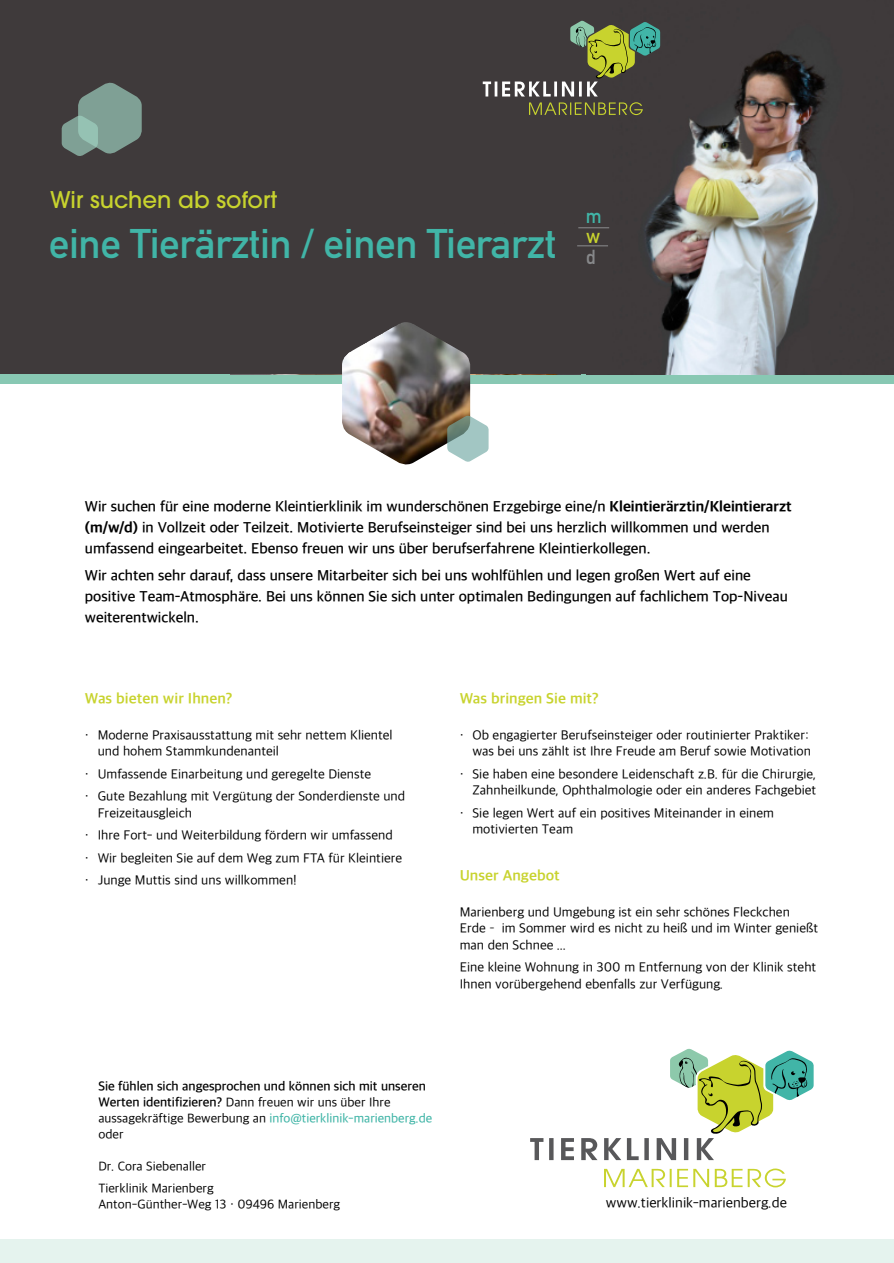
<style>
.page{position:relative;width:894px;height:1263px;background:#fff}
.page>*{position:absolute;margin:0;border:0;box-sizing:border-box;transform-origin:0 0}
.t1{font:700 40.8px "DIN Alternate";letter-spacing:-.01em;color:#41b5a7}
.t2{font:500 22.8px "ITC Avant Garde Pro";color:#c8d32e}
.t3{font:700 19.95px "DIN Alternate";color:#41b5a7;scale:.94 1}
.t4{font:700 19.95px "DIN Alternate";color:#c8d32e;scale:.94 1}
.t5{font:700 19.95px "DIN Alternate";color:#87888a;scale:.94 1}
.t6{font:600 15px/21px "Apple SD Gothic Neo";color:#000}
.t7{font:700 15px "Apple SD Gothic Neo";color:#c8d32e}
.t8{font:14.55px "Apple SD Gothic Neo";color:#000}
.t9{font:13.5px/16.5px "Apple SD Gothic Neo";color:#000}
.t10{font:600 13.05px/15.9px "Apple SD Gothic Neo";color:#000}
.t11{font:13.05px/21.8px "Apple SD Gothic Neo";color:#000}
.s1{font-weight:800}
.s2{font-weight:400}
.s3{font-weight:500;color:#41b5a7}
</style>
<div class="page">
<div style="left:0;top:1239px;width:893px;height:24px;background:#e5f3ee"></div>
<svg style="left:604px;top:1168px;width:181px;height:19px"></svg>
<svg style="left:530px;top:1048px;width:283px;height:112px"></svg>
<div style="left:0;top:367px;width:893px;height:16px;background:#88c8b3"></div>
<img style="left:586px;top:0;width:307px;height:374px">
<div style="left:0;top:1px;width:611px;height:373px;background:#3f3a3b"></div>
<svg style="left:62px;top:82px;width:80px;height:74px"></svg>
<svg style="left:482px;top:20px;width:178px;height:95px"></svg>
<hr style="left:578px;top:227px;width:31px;height:1px;background:#87888a">
<hr style="left:577px;top:245px;width:30px;height:1px;background:#87888a">
<img style="left:342px;top:322px;width:128px;height:142px">
<svg style="left:447px;top:415px;width:41px;height:47px"></svg>
<h2 class="t2" style="left:50px;top:191px;width:228px">Wir suchen ab sofort</h2>
<h1 class="t1" style="left:49px;top:226px;width:508px">eine Tierärztin / einen Tierarzt</h1>
<h3 class="t3" style="left:585px;top:208px;width:18px">m</h3>
<h3 class="t4" style="left:586px;top:227px;width:16px">w</h3>
<h3 class="t5" style="left:585px;top:248px;width:12px">d</h3>
<p class="t6" style="left:85px;top:497px;width:708px">Wir suchen für eine moderne Kleintierklinik im wunderschönen Erzgebirge eine/n <span class="s1">Kleintierärztin/Kleintierarzt (m/w/d)</span> in Vollzeit oder Teilzeit. Motivierte Berufseinsteiger sind bei uns herzlich willkommen und werden umfassend eingearbeitet. Ebenso freuen wir uns über berufserfahrene Kleintierkollegen.</p>
<p class="t6" style="left:85px;top:566px;width:704px">Wir achten sehr darauf, dass unsere Mitarbeiter sich bei uns wohlfühlen und legen großen Wert auf eine positive Team-Atmosphäre. Bei uns können Sie sich unter optimalen Bedingungen auf fachlichem Top-Niveau weiterentwickeln.</p>
<p class="t7" style="left:85px;top:690px;width:149px">Was bieten wir Ihnen?</p>
<p class="t9" style="left:98px;top:728px;width:296px;text-indent:-13px">· Moderne Praxisausstattung mit sehr nettem Klientel und hohem Stammkundenanteil</p>
<p class="t9" style="left:85px;top:764px;width:322px;line-height:22.5px">· Umfassende Einarbeitung und geregelte Dienste<br>· Gute Bezahlung mit Vergütung der Sonderdienste und</p>
<p class="t9" style="left:85px;top:803px;width:319px;line-height:22.5px;text-indent:13px">Freizeitausgleich<br>· Ihre Fort- und Weiterbildung fördern wir umfassend<br>· Wir begleiten Sie auf dem Weg zum FTA für Kleintiere · Junge Muttis sind uns willkommen!</p>
<p class="t7" style="left:459px;top:690px;width:140px">Was bringen Sie mit?</p>
<p class="t9" style="left:459px;top:728px;width:353px;text-align:right">· Ob engagierter Berufseinsteiger oder routinierter Praktiker: was bei uns zählt ist Ihre Freude am Beruf sowie Motivation</p>
<p class="t9" style="left:459px;top:767px;width:358px;text-align:right">· Sie haben eine besondere Leidenschaft z.B. für die Chirurgie,<br>Zahnheilkunde, Ophthalmologie oder ein anderes Fachgebiet</p>
<p class="t9" style="left:472px;top:806px;width:303px;text-indent:-13px">· Sie legen Wert auf ein positives Miteinander in einem motivierten Team</p>
<p class="t7" style="left:459px;top:867px;width:102px">Unser Angebot</p>
<p class="t9" style="left:459px;top:905px;width:360px">Marienberg und Umgebung ist ein sehr schönes Fleckchen<br>Erde - im Sommer wird es nicht zu heiß und im Winter genießt man den Schnee ...</p>
<p class="t9" style="left:459px;top:960px;width:358px">Eine kleine Wohnung in 300 m Entfernung von der Klinik steht<br>Ihnen vorübergehend ebenfalls zur Verfügung.</p>
<p class="t10" style="left:98px;top:1079px;width:335px">Sie fühlen sich angesprochen und können sich mit unseren Werten identifizieren? <span class="s2">Dann freuen wir uns über Ihre aussagekräftige Bewerbung an</span> <span class="s3">info@tierklinik-marienberg.de </span><span class="s2">oder</span></p>
<p class="t11" style="left:98px;top:1156px;width:117px">Dr. Cora Siebenaller<br>Tierklinik Marienberg</p>
<p class="t11" style="left:98px;top:1194px;width:243px">Anton-Günther-Weg 13 · 09496 Marienberg</p>
<p class="t8" style="left:605px;top:1195px;width:182px">www.tierklinik-marienberg.de</p>
</div>
